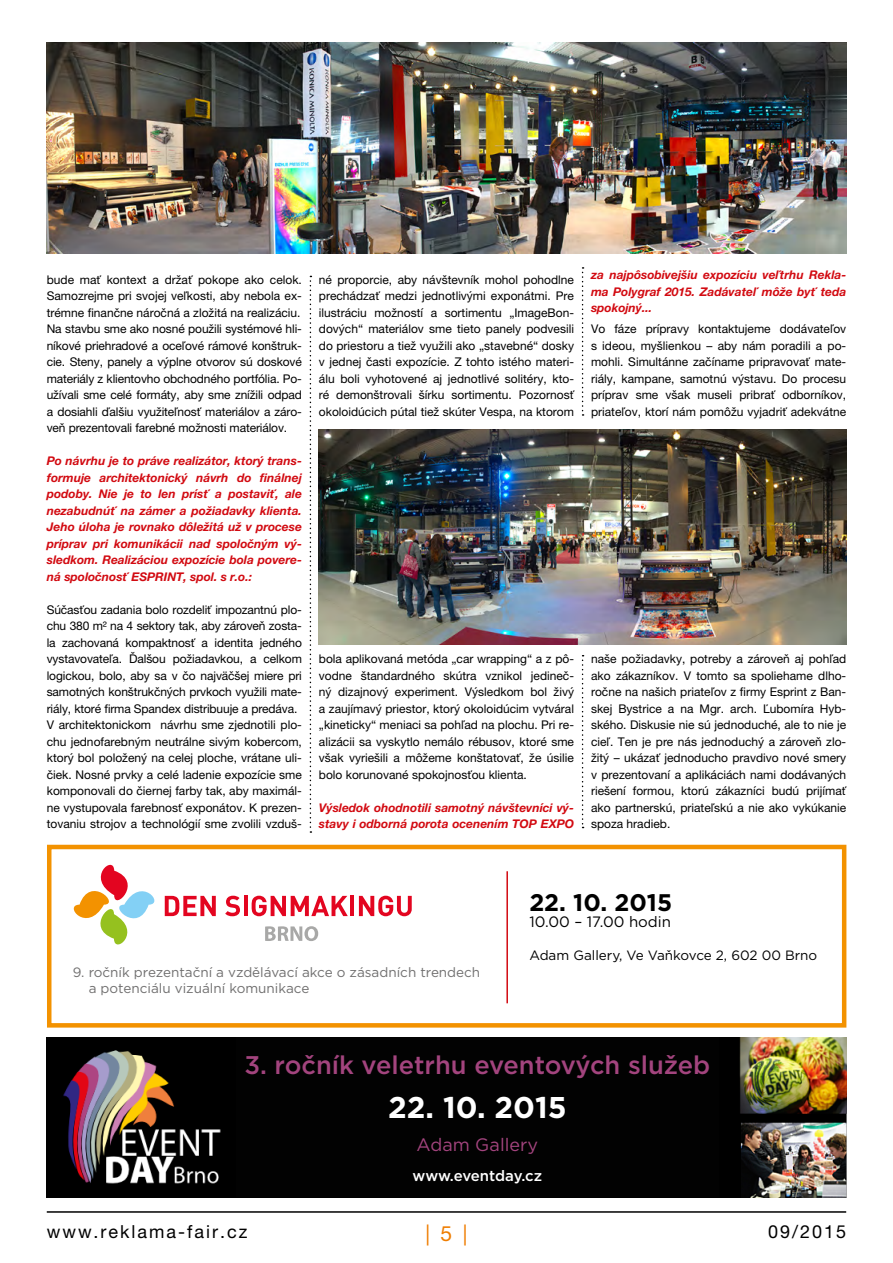
<style>
.page{position:relative;width:893px;height:1263px;background:#fff}
.page>*{position:absolute;margin:0;border:0;box-sizing:border-box;transform-origin:0 0}
.t1{font:700 30px "Gotham";color:#fff}
.t2{font:500 25.5px "Gotham";color:#a3447e}
.t3{font:700 24px "Gotham";color:#000}
.t4{font:21px "Helvetica Neue LT Pro";color:#ef7d00}
.t5{font:18px "Helvetica Neue LT Pro";letter-spacing:.11em;color:#000}
.t6{font:18px "Gotham";color:#a3447e}
.t7{font:15px "Gotham";color:#000}
.t8{font:500 15px "Gotham";letter-spacing:-.01em;color:#fff}
.t9{font:13.5px/16.5px "Gotham";color:#706f6f}
.t10{font:13.5px "Gotham";color:#000}
.t11{font:12px/16.5px "Helvetica Neue LT Pro";color:#000;text-align:justify}
.t12{font:italic 700 12px/16.5px "Helvetica Neue LT Pro";color:#d20a11;text-align:justify}
</style>
<div class="page">
<hr style="left:47px;top:1211px;width:799px;height:2px;background:#000">
<svg style="left:582px;top:267px;width:2px;height:149px"></svg>
<svg style="left:582px;top:655px;width:2px;height:173px"></svg>
<svg style="left:310px;top:276px;width:1px;height:557px"></svg>
<img style="left:47px;top:43px;width:799px;height:211px">
<img style="left:319px;top:430px;width:527px;height:215px">
<img style="left:47px;top:1037px;width:799px;height:160px">
<div style="left:236px;top:1037px;width:483px;height:160px;background:#020202"></div>
<div style="left:47px;top:845px;width:799px;height:182px;border:4px solid #f39200"></div>
<svg style="left:225px;top:896px;width:15px;height:20px"></svg>
<hr style="left:244px;top:896px;width:4px;height:20px;background:#e30520">
<svg style="left:252px;top:896px;width:96px;height:20px"></svg>
<hr style="left:350px;top:896px;width:4px;height:20px;background:#e30520">
<svg style="left:359px;top:896px;width:53px;height:20px"></svg>
<svg style="left:73px;top:864px;width:143px;height:81px"></svg>
<svg style="left:265px;top:926px;width:53px;height:15px"></svg>
<hr style="left:506px;top:871px;width:2px;height:132px;background:#d20a11">
<p class="t11" style="left:47px;top:271px;width:257px">bude mať kontext a držať pokope ako celok.<br>Samozrejme pri svojej veľkosti, aby nebola ex&shy;trémne finančne náročná a zložitá na realizáciu.<br>Na stavbu sme ako nosné použili systémové hli&shy;níkové priehradové a oceľové rámové konštruk&shy;cie. Steny, panely a výplne otvorov sú doskové materiály z klientovho obchodného portfólia. Po&shy;užívali sme celé formáty, aby sme znížili odpad a dosiahli ďalšiu využiteľnosť materiálov a záro&shy;veň prezentovali farebné možnosti materiálov.</p>
<p class="t12" style="left:47px;top:452px;width:257px">Po návrhu je to práve realizátor, ktorý trans&shy;formuje architektonický návrh do finálnej podoby. Nie je to len prísť a postaviť, ale nezabudnúť na zámer a požiadavky klienta.<br>Jeho úloha je rovnako dôležitá už v procese príprav pri komunikácii nad spoločným vý&shy;sledkom. Realizáciou expozície bola povere&shy;ná spoločnosť ESPRINT, spol. s r.o.:</p>
<p class="t11" style="left:47px;top:601px;width:257px;text-align:left">Súčasťou zadania bolo rozdeliť impozantnú plo&shy;chu 380 m² na 4 sektory tak, aby zároveň zosta&shy;la zachovaná kompaktnosť a identita jedného vystavovateľa. Ďalšou požiadavkou, a celkom logickou, bolo, aby sa v čo najväčšej miere pri samotných konštrukčných prvkoch využili mate&shy;riály, ktoré firma Spandex distribuuje a predáva.<br>V architektonickom návrhu sme zjednotili plo&shy;chu jednofarebným neutrálne sivým kobercom, ktorý bol položený na celej ploche, vrátane uli&shy;čiek. Nosné prvky a celé ladenie expozície sme komponovali do čiernej farby tak, aby maximál&shy;ne vystupovala farebnosť exponátov. K prezen&shy;tovaniu strojov a technológií sme zvolili vzduš-</p>
<p class="t11" style="left:319px;top:271px;width:257px">né proporcie, aby návštevník mohol pohodlne prechádzať medzi jednotlivými exponátmi. Pre ilustráciu možností a sortimentu „ImageBon&shy;dových“ materiálov sme tieto panely podvesili do priestoru a tiež využili ako „stavebné“ dosky v jednej časti expozície. Z tohto istého materi&shy;álu boli vyhotovené aj jednotlivé solitéry, kto&shy;ré demonštrovali šírku sortimentu. Pozornosť okoloidúcich pútal tiež skúter Vespa, na ktorom</p>
<p class="t12" style="left:591px;top:266px;width:257px">za najpôsobivejšiu expozíciu veľtrhu Rekla&shy;ma Polygraf 2015. Zadávateľ môže byť teda spokojný...</p>
<p class="t11" style="left:591px;top:320px;width:257px">Vo fáze prípravy kontaktujeme dodávateľov s ideou, myšlienkou – aby nám poradili a po&shy;mohli. Simultánne začíname pripravovať mate&shy;riály, kampane, samotnú výstavu. Do procesu príprav sme však museli pribrať odborníkov, priateľov, ktorí nám pomôžu vyjadriť adekvátne</p>
<p class="t11" style="left:319px;top:650px;width:257px">bola aplikovaná metóda „car wrapping“ a z pô&shy;vodne štandardného skútra vznikol jedineč&shy;ný dizajnový experiment. Výsledkom bol živý a zaujímavý priestor, ktorý okoloidúcim vytváral „kineticky“ meniaci sa pohľad na plochu. Pri re&shy;alizácii sa vyskytlo nemálo rébusov, ktoré sme však vyriešili a môžeme konštatovať, že úsilie bolo korunované spokojnosťou klienta.</p>
<p class="t12" style="left:319px;top:799px;width:257px">Výsledok ohodnotili samotný návštevníci vý&shy;stavy i odborná porota ocenením TOP EXPO</p>
<p class="t11" style="left:591px;top:650px;width:257px">naše požiadavky, potreby a zároveň aj pohľad ako zákazníkov. V tomto sa spoliehame dlho&shy;ročne na našich priateľov z firmy Esprint z Ban&shy;skej Bystrice a na Mgr. arch. Ľubomíra Hyb&shy;ského. Diskusie nie sú jednoduché, ale to nie je cieľ. Ten je pre nás jednoduchý a zároveň zlo&shy;žitý – ukázať jednoducho pravdivo nové smery v prezentovaní a aplikáciách nami dodávaných riešení formou, ktorú zákazníci budú prijímať ako partnerskú, priateľskú a nie ako vykúkanie spoza hradieb.</p>
<h3 class="t3" style="left:529px;top:886px;width:144px">22. 10. 2015</h3>
<p class="t7" style="left:529px;top:912px;width:143px">10.00 – 17.00 hodin</p>
<p class="t10" style="left:529px;top:947px;width:289px">Adam Gallery, Ve Vaňkovce 2, 602 00 Brno</p>
<p class="t9" style="left:89px;top:963px;width:393px;text-indent:-16px">9. ročník prezentační a vzdělávací akce o zásadních trendech a potenciálu vizuální komunikace</p>
<h2 class="t2" style="left:244px;top:1048px;width:467px">3. ročník veletrhu eventových služeb</h2>
<h1 class="t1" style="left:388px;top:1087px;width:180px">22. 10. 2015</h1>
<h3 class="t6" style="left:417px;top:1133px;width:123px">Adam Gallery</h3>
<p class="t8" style="left:413px;top:1165px;width:131px">www.eventday.cz</p>
<h3 class="t5" style="left:47px;top:1221px;width:202px">www.reklama-fair.cz</h3>
<h3 class="t4" style="left:425px;top:1220px;width:43px">| 5 |</h3>
<h3 class="t5" style="left:768px;top:1221px;width:79px">09/2015</h3>
</div>
